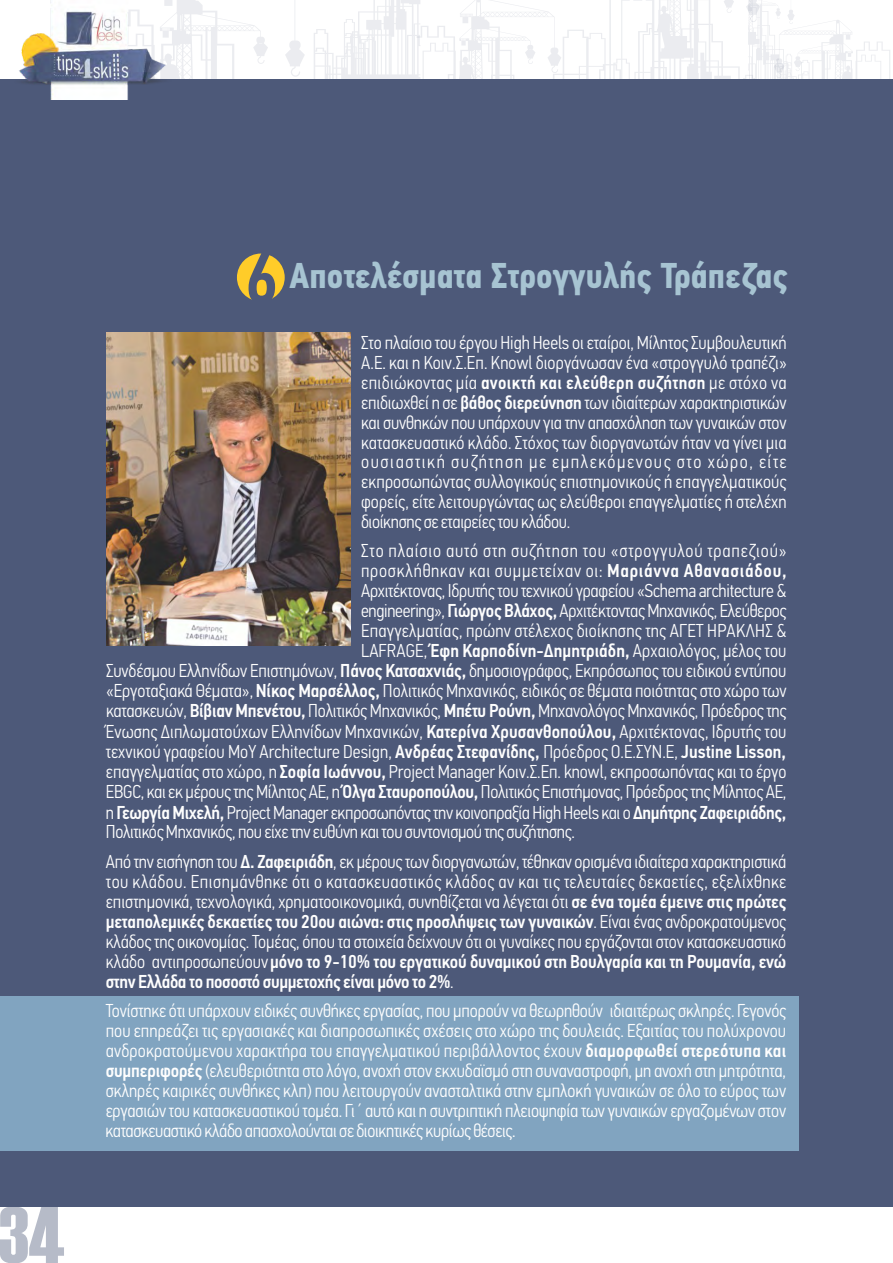
<style>
.page{position:relative;width:893px;height:1263px;background:#fff}
.page>*{position:absolute;margin:0;border:0;box-sizing:border-box;transform-origin:0 0}
.t1{font:80.25px "Haettenschweiler";color:rgb(77 89 121/.41)}
.t2{font:700 36px "PF Din Text Cond Pro";color:#a7c4d2}
.t3{font:300 18.75px/20px "PF Din Text Cond Pro";letter-spacing:-.005em;color:#fefefe;text-align:justify}
.t4{font:300 18.75px "PF Din Text Cond Pro";letter-spacing:.015em;color:#fefefe}
.t5{font:300 18.75px "PF Din Text Cond Pro";letter-spacing:.045em;color:#fefefe}
.t6{font:300 18.75px "PF Din Text Cond Pro";letter-spacing:.04em;color:#fefefe}
.s1{font-weight:500;font-size:73.2px;color:#4d5979}
.s2{font-weight:500}
</style>
<div class="page">
<div style="left:0;top:79px;width:893px;height:1128px;background:#4d5979"></div>
<svg style="left:174px;top:0;width:131px;height:79px"></svg>
<svg style="left:314px;top:0;width:576px;height:79px"></svg>
<img style="left:19px;top:0;width:155px;height:99px">
<div style="left:0;top:997px;width:798px;height:154px;background:#81a4c0"></div>
<img style="left:106px;top:332px;width:244px;height:314px">
<div style="left:237px;top:254px;width:48px;height:47px;background:#ffcc29;border-radius:50%"></div>
<h1 class="t1" style="left:-1px;top:1207px;width:67px">34</h1>
<h2 class="t2" style="left:244px;top:260px;width:545px"><span class="s1">6</span> Αποτελέσµατα Στρογγυλής Τράπεζας</h2>
<p class="t3" style="left:361px;top:334px;width:427px">Στο πλαίσιο του έργου High Heels οι εταίροι, Μίλητος Συµβουλευτική Α.Ε. και η Κοιν.Σ.Επ. Knowl διοργάνωσαν ένα «στρογγυλό τραπέζι» επιδιώκοντας µία <span class="s2">ανοικτή και ελεύθερη συζήτηση</span> µε στόχο να επιδιωχθεί η σε <span class="s2">βάθος διερεύνηση</span> των ιδιαίτερων χαρακτηριστικών και συνθηκών που υπάρχουν για την απασχόληση των γυναικών στον κατασκευαστικό κλάδο. Στόχος των διοργανωτών ήταν να γίνει µια ουσιαστική συζήτηση µε εµπλεκόµενους στο χώρο, είτε εκπροσωπώντας συλλογικούς επιστηµονικούς ή επαγγελµατικούς φορείς, είτε λειτουργώντας ως ελεύθεροι επαγγελµατίες ή στελέχη διοίκησης σε εταιρείες του κλάδου.</p>
<p class="t5" style="left:361px;top:542px;width:427px">Στο πλαίσιο αυτό στη συζήτηση του «στρογγυλού τραπεζιού»</p>
<p class="t6" style="left:361px;top:563px;width:427px">προσκλήθηκαν και συµµετείχαν οι: <span class="s2">Μαριάννα Αθανασιάδου,</span></p>
<p class="t3" style="left:361px;top:582px;width:427px">Αρχιτέκτονας, Ιδρυτής του τεχνικού γραφείου «Schema architecture &amp;</p>
<p class="t3" style="left:361px;top:602px;width:427px">engineering», <span class="s2">Γιώργος Βλάχος,</span> Αρχιτέκτοντας Μηχανικός, Ελεύθερος</p>
<p class="t4" style="left:361px;top:622px;width:427px">Επαγγελµατίας, πρώην στέλεχος διοίκησης της ΑΓΕΤ ΗΡΑΚΛΗΣ &amp;</p>
<p class="t3" style="left:361px;top:642px;width:427px">LAFRAGE, <span class="s2">Έφη Καρποδίνη-Δηµητριάδη,</span> Αρχαιολόγος, µέλος του</p>
<p class="t3" style="left:106px;top:662px;width:682px">Συνδέσµου Ελληνίδων Επιστηµόνων, <span class="s2">Πάνος Κατσαχνιάς,</span> δηµοσιογράφος, Εκπρόσωπος του ειδικού εντύπου</p>
<p class="t3" style="left:106px;top:682px;width:682px">«Εργοταξιακά Θέµατα», <span class="s2">Νίκος Μαρσέλλος,</span> Πολιτικός Μηχανικός, ειδικός σε θέµατα ποιότητας στο χώρο των</p>
<p class="t3" style="left:106px;top:703px;width:682px">κατασκευών, <span class="s2">Βίβιαν Μπενέτου,</span> Πολιτικός Μηχανικός, <span class="s2">Μπέτυ Ρούνη,</span> Μηχανολόγος Μηχανικός, Πρόεδρος της</p>
<p class="t3" style="left:106px;top:723px;width:682px">Ένωσης Διπλωµατούχων Ελληνίδων Μηχανικών, <span class="s2">Κατερίνα Χρυσανθοπούλου,</span> Αρχιτέκτονας, Ιδρυτής του</p>
<p class="t3" style="left:106px;top:743px;width:682px">τεχνικού γραφείου MoY Architecture Design, <span class="s2">Ανδρέας Στεφανίδης,</span> Πρόεδρος Ο.Ε.ΣΥΝ.Ε, <span class="s2">Justine Lisson,</span></p>
<p class="t3" style="left:106px;top:763px;width:682px">επαγγελµατίας στο χώρο, η <span class="s2">Σοφία Ιωάννου,</span> Project Manager Κοιν.Σ.Επ. knowl, εκπροσωπόντας και το έργο</p>
<p class="t3" style="left:106px;top:784px;width:682px">EBGC, και εκ µέρους της Μίλητος ΑΕ, η <span class="s2">Όλγα Σταυροπούλου,</span> Πολιτικός Επιστήµονας, Πρόεδρος της Μίλητος ΑΕ,</p>
<p class="t3" style="left:106px;top:804px;width:682px">η <span class="s2">Γεωργία Μιχελή,</span> ProjectManager εκπροσωπόντας την κοινοπραξία HighHeels και ο <span class="s2">Δηµήτρης Ζαφειριάδης,</span></p>
<p class="t3" style="left:106px;top:824px;width:470px">Πολιτικός Μηχανικός, που είχε την ευθύνη και του συντονισµού της συζήτησης.</p>
<p class="t3" style="left:106px;top:853px;width:682px">Από την εισήγηση του <span class="s2">Δ. Ζαφειριάδη</span>, εκ µέρους των διοργανωτών, τέθηκαν ορισµένα ιδιαίτερα χαρακτηριστικά του κλάδου. Επισηµάνθηκε ότι ο κατασκευαστικός κλάδος αν και τις τελευταίες δεκαετίες, εξελίχθηκε επιστηµονικά, τεχνολογικά, χρηµατοοικονοµικά, συνηθίζεται να λέγεται ότι <span class="s2">σε ένα τοµέα έµεινε στις πρώτες µεταπολεµικές δεκαετίες του 20ου αιώνα: στις προσλήψεις των γυναικών</span>. Είναι ένας ανδροκρατούµενος κλάδος της οικονοµίας. Τοµέας, όπου τα στοιχεία δείχνουν ότι οι γυναίκες που εργάζονται στον κατασκευαστικό κλάδο αντιπροσωπεύουν <span class="s2">µόνο το 9-10% του εργατικού δυναµικού στη Βουλγαρία και τη Ρουµανία, ενώ στην Ελλάδα το ποσοστό συµµετοχής είναι µόνο το 2%</span>.</p>
<p class="t3" style="left:106px;top:1002px;width:682px">Τονίστηκε ότι υπάρχουν ειδικές συνθήκες εργασίας, που µπορούν να θεωρηθούν ιδιαιτέρως σκληρές. Γεγονός που επηρεάζει τις εργασιακές και διαπροσωπικές σχέσεις στο χώρο της δουλειάς. Εξαιτίας του πολύχρονου ανδροκρατούµενου χαρακτήρα του επαγγελµατικού περιβάλλοντος έχουν <span class="s2">διαµορφωθεί στερεότυπα και συµπεριφορές</span> (ελευθεριότητα στο λόγο, ανοχή στον εκχυδαϊσµό στη συναναστροφή, µη ανοχή στη µητρότητα, σκληρές καιρικές συνθήκες κλπ) που λειτουργούν ανασταλτικά στην εµπλοκή γυναικών σε όλο το εύρος των εργασιών του κατασκευαστικού τοµέα. Γι΄ αυτό και η συντριπτική πλειοψηφία των γυναικών εργαζοµένων στον κατασκευαστικό κλάδο απασχολούνται σε διοικητικές κυρίως θέσεις.</p>
</div>
